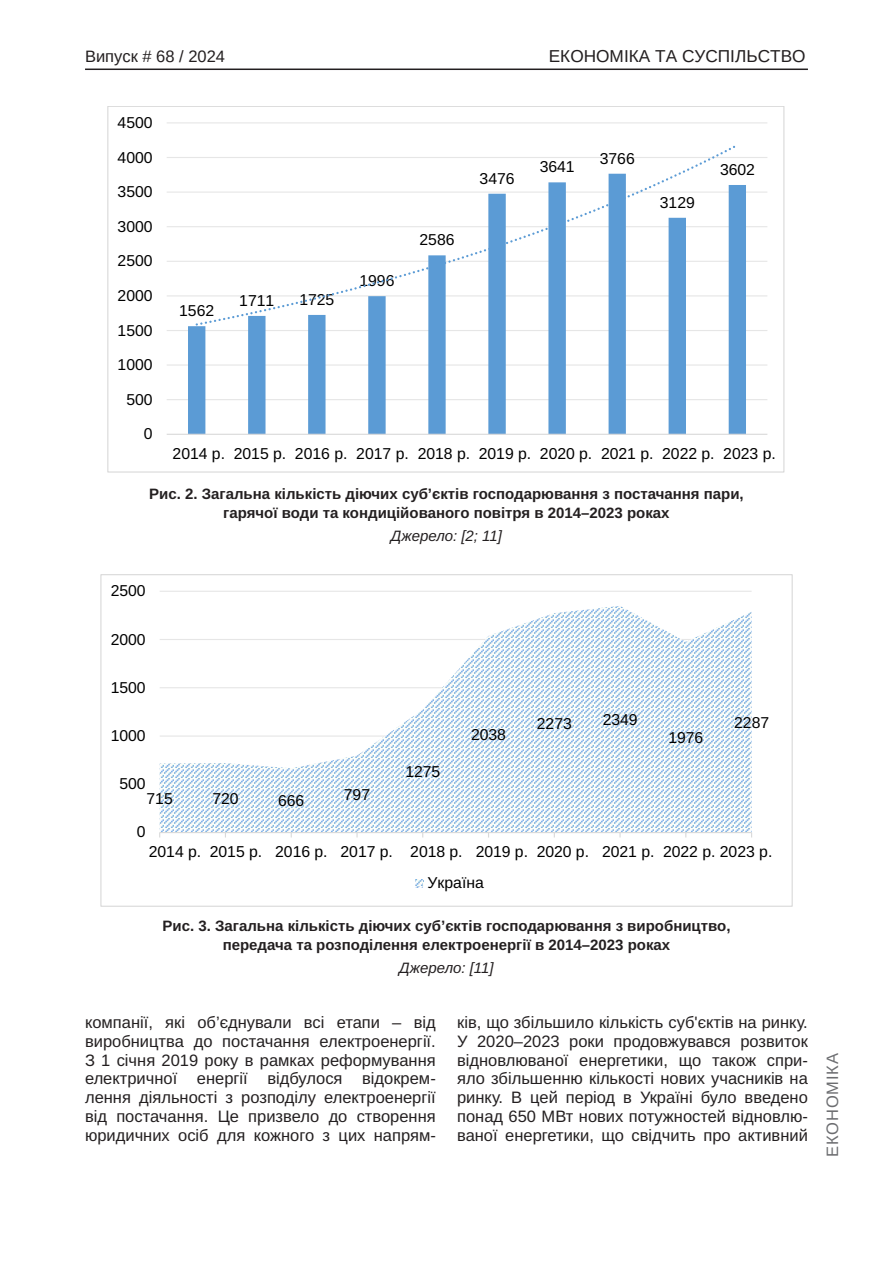
<style>
.page{position:relative;width:893px;height:1263px;background:#fff}
.page>*{position:absolute;margin:0;border:0;box-sizing:border-box;transform-origin:0 0}
.t1{font:17.25px "Arimo";color:#231f20}
.Текст_основной_G{font:16.5px/18.8px "Arimo";color:#231f20;text-align:justify}
.t2{font:16.5px "Arimo";color:#231f20}
.t3{font:16.5px "Arimo";letter-spacing:.05em;color:#6c6d70}
.t4{font:15.75px/31.7px "Arimo Roman";color:#000}
.Рисунок_N{font:700 15px "Arimo";color:#231f20}
.Джерело{font:italic 15px "Arimo";color:#231f20}
</style>
<div class="page">
<hr style="left:85px;top:69px;width:723px;height:1px;background:#231f20">
<hr style="left:167px;top:399px;width:600px;height:1px;background:#e6e6e6">
<hr style="left:167px;top:364px;width:600px;height:2px;background:#e6e6e6">
<hr style="left:167px;top:330px;width:600px;height:1px;background:#e6e6e6">
<hr style="left:167px;top:295px;width:600px;height:1px;background:#e6e6e6">
<hr style="left:167px;top:261px;width:600px;height:1px;background:#e6e6e6">
<hr style="left:167px;top:226px;width:600px;height:1px;background:#e6e6e6">
<hr style="left:167px;top:192px;width:600px;height:1px;background:#e6e6e6">
<hr style="left:167px;top:157px;width:600px;height:1px;background:#e6e6e6">
<hr style="left:167px;top:122px;width:600px;height:1px;background:#e6e6e6">
<svg style="left:188px;top:185px;width:558px;height:249px"></svg>
<hr style="left:167px;top:434px;width:600px;height:1px;background:#d9d9d9">
<svg style="left:194px;top:145px;width:546px;height:182px"></svg>
<hr style="left:160px;top:591px;width:592px;height:1px;background:#e6e6e6">
<svg style="left:160px;top:606px;width:592px;height:226px"></svg>
<hr style="left:160px;top:832px;width:592px;height:1px;background:#d9d9d9">
<svg style="left:415px;top:880px;width:9px;height:8px"></svg>
<p class="t2" style="left:85px;top:47px;width:142px">Випуск # 68 / 2024</p>
<p class="t1" style="left:549px;top:47px;width:258px">ЕКОНОМІКА ТА СУСПІЛЬСТВО</p>
<p class="t4" style="left:118px;top:107px;width:37px">4500</p>
<p class="t4" style="left:118px;top:142px;width:37px">4000</p>
<p class="t4" style="left:118px;top:176px;width:37px">3500</p>
<p class="t4" style="left:118px;top:211px;width:37px">3000</p>
<p class="t4" style="left:118px;top:245px;width:37px">2500</p>
<p class="t4" style="left:118px;top:280px;width:37px">2000</p>
<p class="t4" style="left:118px;top:315px;width:37px">1500</p>
<p class="t4" style="left:118px;top:349px;width:37px">1000</p>
<p class="t4" style="left:126px;top:384px;width:28px">500</p>
<p class="t4" style="left:144px;top:418px;width:10px">0</p>
<p class="t4" style="left:179px;top:295px;width:36px">1562</p>
<p class="t4" style="left:239px;top:285px;width:36px">1711</p>
<p class="t4" style="left:299px;top:284px;width:36px">1725</p>
<p class="t4" style="left:359px;top:265px;width:36px">1996</p>
<p class="t4" style="left:420px;top:224px;width:36px">2586</p>
<p class="t4" style="left:480px;top:163px;width:36px">3476</p>
<p class="t4" style="left:540px;top:151px;width:36px">3641</p>
<p class="t4" style="left:600px;top:143px;width:36px">3766</p>
<p class="t4" style="left:660px;top:187px;width:36px">3129</p>
<p class="t4" style="left:720px;top:154px;width:36px">3602</p>
<p class="t4" style="left:173px;top:438px;width:605px">2014 р. 2015 р. 2016 р. 2017 р. 2018 р. 2019 р. 2020 р. 2021 р. 2022 р. 2023 р.</p>
<p class="Рисунок_N" style="left:149px;top:483px;width:596px">Рис. 2. Загальна кількість діючих суб’єктів господарювання з постачання пари,</p>
<p class="Рисунок_N" style="left:223px;top:502px;width:448px">гарячої води та кондиційованого повітря в 2014–2023 роках</p>
<p class="Джерело" style="left:391px;top:525px;width:113px">Джерело: [2; 11]</p>
<p class="t4" style="left:111px;top:575px;width:37px">2500</p>
<p class="t4" style="left:111px;top:624px;width:37px">2000</p>
<p class="t4" style="left:111px;top:672px;width:37px">1500</p>
<p class="t4" style="left:111px;top:720px;width:37px">1000</p>
<p class="t4" style="left:119px;top:768px;width:28px">500</p>
<p class="t4" style="left:147px;top:783px;width:28px">715</p>
<p class="t4" style="left:212px;top:782px;width:28px">720</p>
<p class="t4" style="left:278px;top:785px;width:28px">666</p>
<p class="t4" style="left:137px;top:816px;width:10px">0</p>
<p class="t4" style="left:344px;top:779px;width:28px">797</p>
<p class="t4" style="left:405px;top:756px;width:37px">1275</p>
<p class="t4" style="left:471px;top:719px;width:36px">2038</p>
<p class="t4" style="left:537px;top:708px;width:36px">2273</p>
<p class="t4" style="left:603px;top:704px;width:36px">2349</p>
<p class="t4" style="left:668px;top:722px;width:36px">1976</p>
<p class="t4" style="left:734px;top:707px;width:36px">2287</p>
<p class="t4" style="left:428px;top:836px;width:346px;text-indent:-279px">2014 р. 2015 р. 2016 р. 2017 р. 2018 р. 2019 р. 2020 р. 2021 р. 2022 р. 2023 р.<br>Україна</p>
<p class="Рисунок_N" style="left:162px;top:916px;width:570px">Рис. 3. Загальна кількість діючих суб’єктів господарювання з виробництво,</p>
<p class="Рисунок_N" style="left:223px;top:934px;width:449px">передача та розподілення електроенергії в 2014–2023 роках</p>
<p class="Джерело" style="left:399px;top:957px;width:96px">Джерело: [11]</p>
<p class="Текст_основной_G" style="left:85px;top:1013px;width:352px">компанії, які об’єднували всі етапи – від виробництва до постачання електроенергії.<br>З 1 січня 2019 року в рамках реформування електричної енергії відбулося відокрем&shy;лення діяльності з розподілу електроенергії від постачання. Це призвело до створення юридичних осіб для кожного з цих напрям-</p>
<p class="Текст_основной_G" style="left:457px;top:1013px;width:352px">ків, що збільшило кількість суб'єктів на ринку.<br>У 2020–2023 роки продовжувався розвиток відновлюваної енергетики, що також спри&shy;яло збільшенню кількості нових учасників на ринку. В цей період в Україні було введено понад 650 МВт нових потужностей відновлю&shy;ваної енергетики, що свідчить про активний</p>
<p class="t3" style="left:823px;top:1157px;width:105px;rotate:-90deg">ЕКОНОМІКА</p>
</div>
